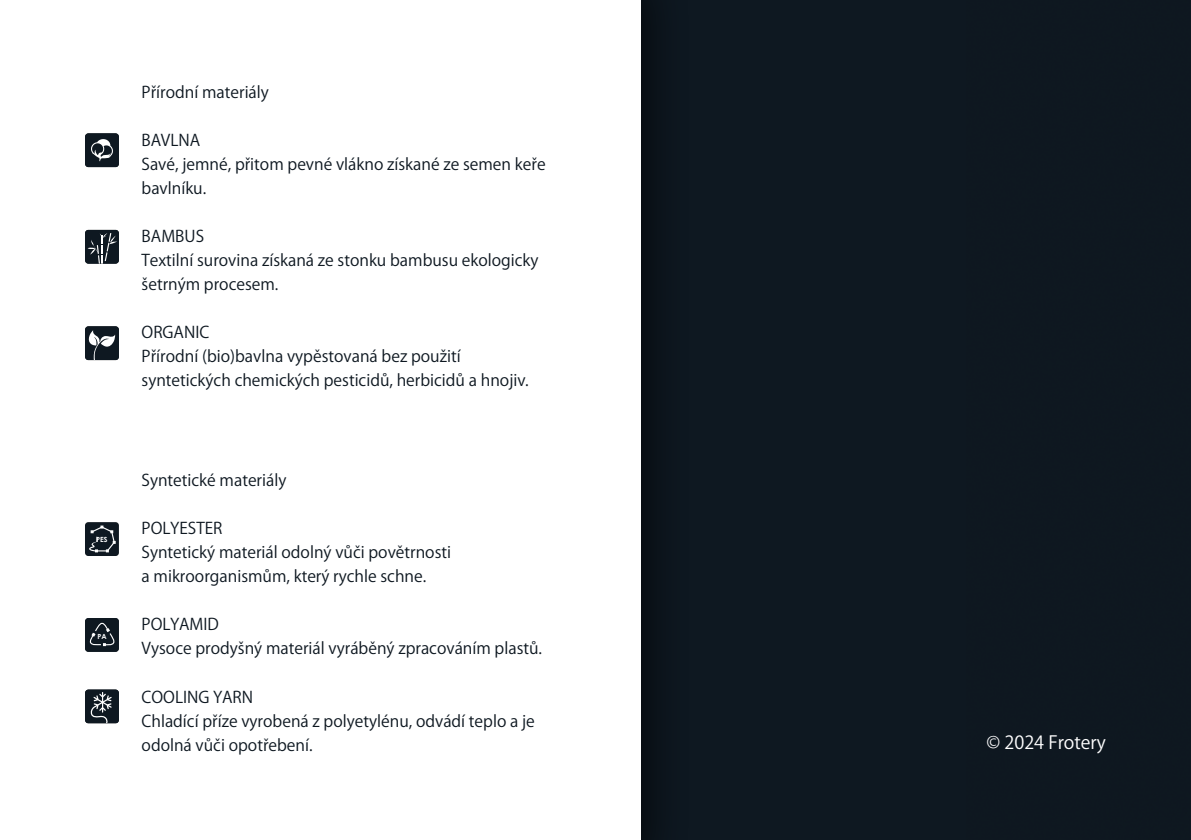
<style>
.page{position:relative;width:1191px;height:840px;background:#fff}
.page>*{position:absolute;margin:0;border:0;box-sizing:border-box;transform-origin:0 0}
.t1{font:18px "Koz Go Pr 6 N";color:#fff}
.t2{font:16px/24px "Koz Go Pr 6 N";color:#0e1821}
.t3{font:700 7px "Century Gothic";color:#fff}
</style>
<div class="page">
<div style="left:0;top:0;width:1191px;height:839px;background:#0e1821"></div>
<div style="left:0;top:0;width:689px;height:839px;background:#0c141c"></div>
<div style="left:0;top:0;width:641px;height:839px;background:#fff"></div>
<svg style="left:85px;top:133px;width:34px;height:34px"></svg>
<svg style="left:85px;top:689px;width:34px;height:34px"></svg>
<svg style="left:85px;top:326px;width:34px;height:34px"></svg>
<svg style="left:85px;top:230px;width:34px;height:33px"></svg>
<svg style="left:85px;top:618px;width:34px;height:33px"></svg>
<svg style="left:85px;top:522px;width:34px;height:33px"></svg>
<p class="t3" style="left:96px;top:533px;width:13px">PES</p>
<p class="t3" style="left:98px;top:631px;width:11px">PA</p>
<p class="t2" style="left:142px;top:80px;width:129px">Přírodní materiály</p>
<p class="t2" style="left:142px;top:128px;width:60px">BAVLNA</p>
<p class="t2" style="left:142px;top:152px;width:405px">Savé, jemné, přitom pevné vlákno získané ze semen keře bavlníku.</p>
<p class="t2" style="left:142px;top:224px;width:64px">BAMBUS</p>
<p class="t2" style="left:142px;top:248px;width:398px">Textilní surovina získaná ze stonku bambusu ekologicky šetrným procesem.</p>
<p class="t2" style="left:142px;top:320px;width:69px">ORGANIC</p>
<p class="t2" style="left:142px;top:344px;width:389px">Přírodní (bio)bavlna vypěstovaná bez použití syntetických chemických pesticidů, herbicidů a hnojiv.</p>
<p class="t2" style="left:142px;top:468px;width:146px">Syntetické materiály</p>
<p class="t2" style="left:142px;top:516px;width:82px">POLYESTER</p>
<p class="t2" style="left:142px;top:540px;width:311px">Syntetický materiál odolný vůči povětrnosti</p>
<p class="t2" style="left:142px;top:564px;width:286px">a mikroorganismům, který rychle schne.</p>
<p class="t2" style="left:142px;top:612px;width:79px">POLYAMID</p>
<p class="t2" style="left:142px;top:636px;width:402px">Vysoce prodyšný materiál vyráběný zpracováním plastů.</p>
<p class="t2" style="left:142px;top:684px;width:113px">COOLING YARN</p>
<p class="t2" style="left:142px;top:708px;width:395px">Chladící příze vyrobená z polyetylénu, odvádí teplo a je odolná vůči opotřebení.</p>
<p class="t1" style="left:986px;top:732px;width:121px">© 2024 Frotery</p>
</div>
